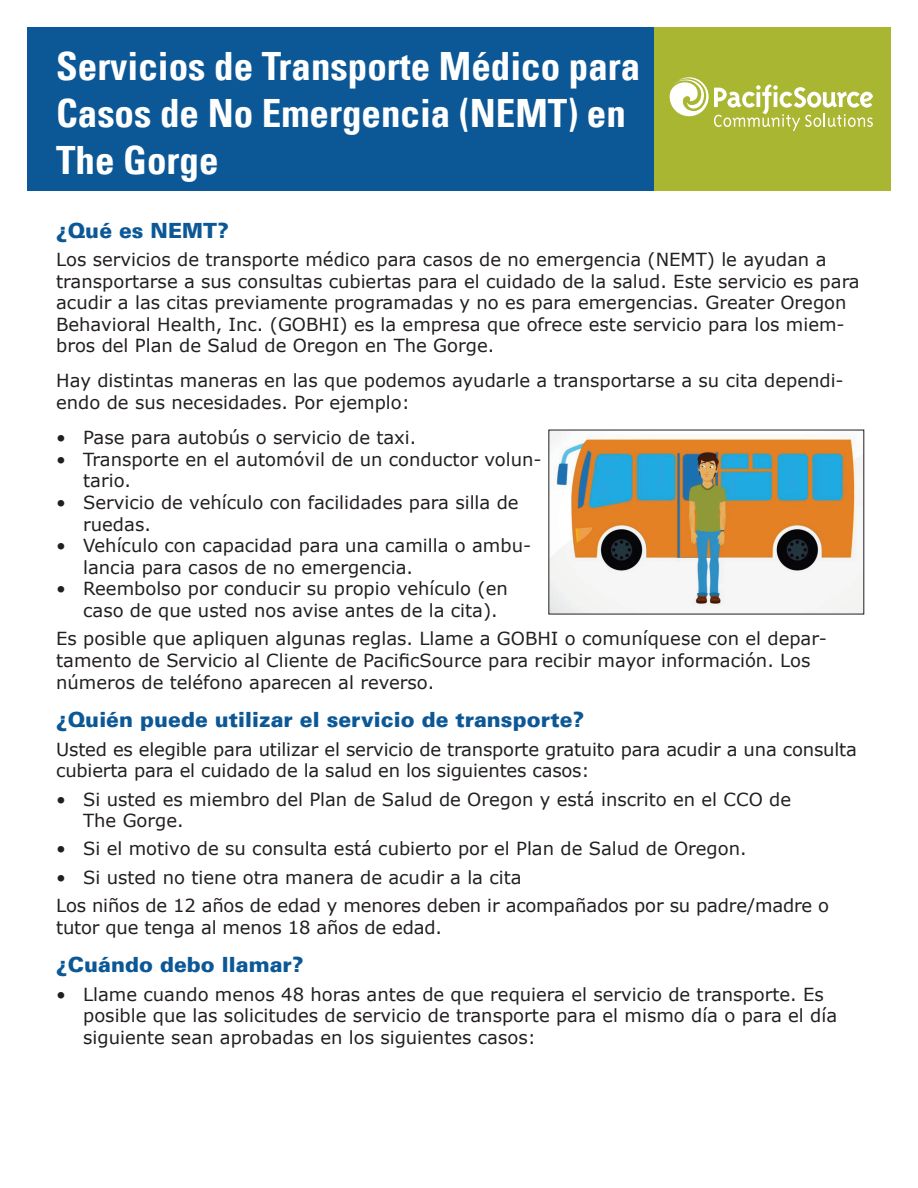
<style>
.page{position:relative;width:918px;height:1188px;background:#fff}
.page>*{position:absolute;margin:0;border:0;box-sizing:border-box;transform-origin:0 0}
.t1{font:700 condensed 39px/46.8px "Univers LT";color:#fff}
.t2{font:900 21px "Univers LT";color:#0c5896}
.t3{font:18px/21.6px "Verdana";color:#231f20}
</style>
<div class="page">
<div style="left:27px;top:27px;width:627px;height:163px;background:#0c5896"></div>
<div style="left:654px;top:27px;width:237px;height:163px;background:#a9b632"></div>
<svg style="left:670px;top:77px;width:203px;height:54px"></svg>
<img style="left:551px;top:432px;width:311px;height:180px">
<h1 class="t1" style="left:56px;top:43px;width:586px">Servicios de Transporte Médico para<br>Casos de No Emergencia (NEMT) en<br>The Gorge</h1>
<p class="t2" style="left:56px;top:217px;width:174px">¿Qué es NEMT?</p>
<p class="t3" style="left:56px;top:248px;width:805px">Los servicios de transporte médico para casos de no emergencia (NEMT) le ayudan a transportarse a sus consultas cubiertas para el cuidado de la salud. Este servicio es para acudir a las citas previamente programadas y no es para emergencias. Greater Oregon Behavioral Health, Inc. (GOBHI) es la empresa que ofrece este servicio para los miem&shy;bros del Plan de Salud de Oregon en The Gorge.</p>
<p class="t3" style="left:56px;top:370px;width:789px">Hay distintas maneras en las que podemos ayudarle a transportarse a su cita dependi&shy;endo de sus necesidades. Por ejemplo:</p>
<p class="t3" style="left:56px;top:427px;width:362px">• Pase para autobús o servicio de taxi.</p>
<p class="t3" style="left:83px;top:448px;width:460px;text-indent:-27px">• Transporte en el automóvil de un conductor volun&shy;tario.</p>
<p class="t3" style="left:83px;top:491px;width:437px;text-indent:-27px">• Servicio de vehículo con facilidades para silla de ruedas.</p>
<p class="t3" style="left:83px;top:535px;width:450px;text-indent:-27px">• Vehículo con capacidad para una camilla o ambu&shy;lancia para casos de no emergencia.</p>
<p class="t3" style="left:83px;top:578px;width:426px;text-indent:-27px">• Reembolso por conducir su propio vehículo (en caso de que usted nos avise antes de la cita).</p>
<p class="t3" style="left:56px;top:628px;width:772px">Es posible que apliquen algunas reglas. Llame a GOBHI o comuníquese con el depar&shy;tamento de Servicio al Cliente de PacificSource para recibir mayor información. Los números de teléfono aparecen al reverso.</p>
<p class="t2" style="left:56px;top:707px;width:530px">¿Quién puede utilizar el servicio de transporte?</p>
<p class="t3" style="left:56px;top:738px;width:802px">Usted es elegible para utilizar el servicio de transporte gratuito para acudir a una consulta cubierta para el cuidado de la salud en los siguientes casos:</p>
<p class="t3" style="left:83px;top:788px;width:709px;text-indent:-27px">• Si usted es miembro del Plan de Salud de Oregon y está inscrito en el CCO de<br>The Gorge.</p>
<p class="t3" style="left:56px;top:838px;width:692px">• Si el motivo de su consulta está cubierto por el Plan de Salud de Oregon.</p>
<p class="t3" style="left:56px;top:863px;width:775px;line-height:28.3px">• Si usted no tiene otra manera de acudir a la cita<br>Los niños de 12 años de edad y menores deben ir acompañados por su padre/madre o</p>
<p class="t3" style="left:56px;top:916px;width:387px">tutor que tenga al menos 18 años de edad.</p>
<p class="t2" style="left:56px;top:952px;width:249px">¿Cuándo debo llamar?</p>
<p class="t3" style="left:83px;top:983px;width:756px;text-indent:-27px">• Llame cuando menos 48 horas antes de que requiera el servicio de transporte. Es posible que las solicitudes de servicio de transporte para el mismo día o para el día siguiente sean aprobadas en los siguientes casos:</p>
</div>
